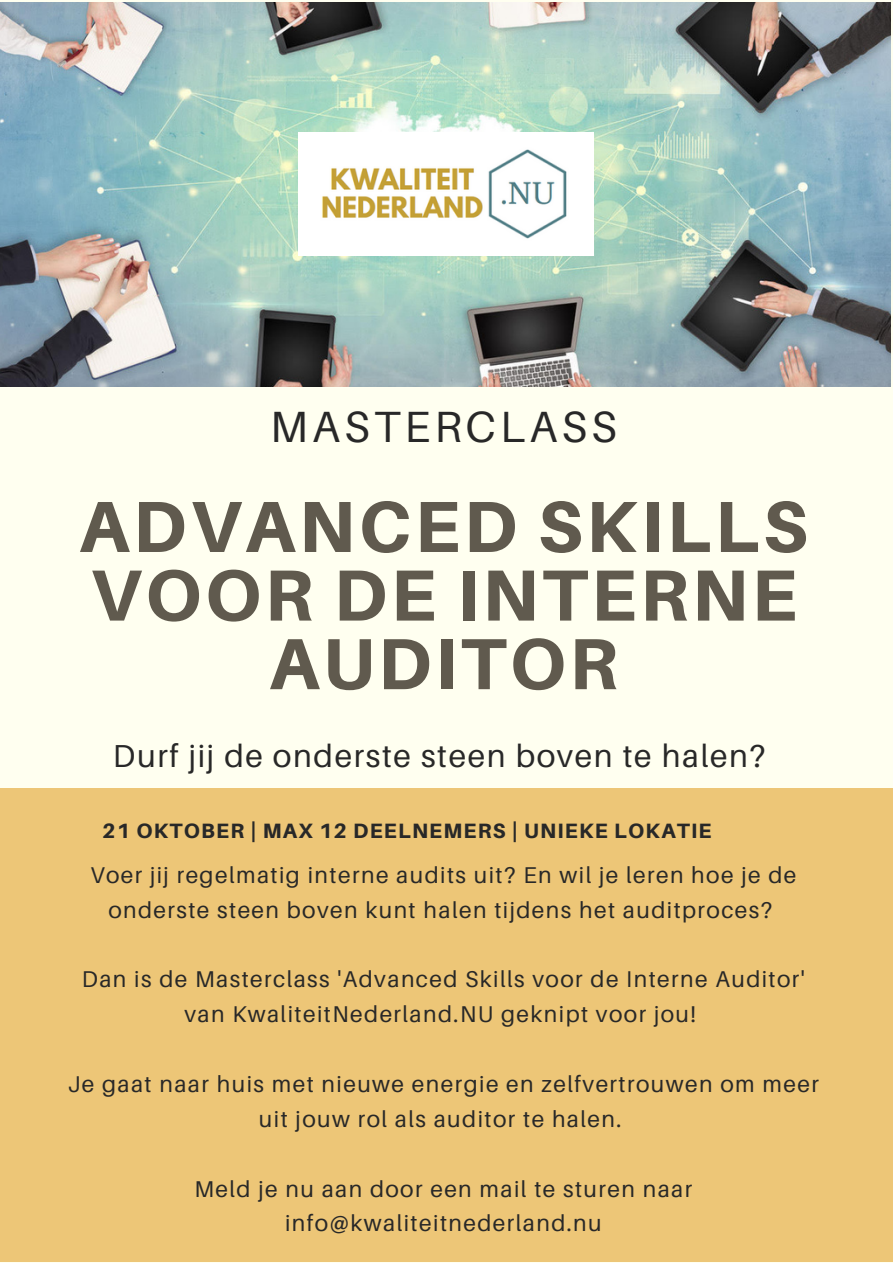
<style>
.page{position:relative;width:893px;height:1264px;background:#fff}
.page>*{position:absolute;margin:0;border:0;box-sizing:border-box;transform-origin:0 0}
.t1{font:800 72.45px/68.6px "Aileron";letter-spacing:.05em;color:#605a4e;text-align:center}
.t2{font:43.8px "Aileron";letter-spacing:.095em;color:#282828}
.t3{font:31.8px "Aileron";letter-spacing:.05em;color:#282828}
.t4{font:22.8px/34.8px "Aileron";letter-spacing:.06em;color:#282828;text-align:center}
.t5{font:800 20.7px "Aileron";letter-spacing:.055em;color:#282828}
</style>
<div class="page">
<div style="left:0;top:0;width:892px;height:1262px;background:#fffff0"></div>
<div style="left:0;top:788px;width:892px;height:474px;background:#edc677"></div>
<img style="left:0;top:2px;width:890px;height:385px">
<img style="left:299px;top:132px;width:294px;height:124px">
<h2 class="t2" style="left:270px;top:399px;width:348px">MASTERCLASS</h2>
<h1 class="t1" style="left:79px;top:491px;width:729px">ADVANCED SKILLS<br>VOOR DE INTERNE<br>AUDITOR</h1>
<h3 class="t3" style="left:113px;top:736px;width:654px">Durf jij de onderste steen boven te halen?</h3>
<p class="t5" style="left:102px;top:817px;width:610px">21 OKTOBER | MAX 12 DEELNEMERS | UNIEKE LOKATIE</p>
<p class="t4" style="left:90px;top:857px;width:707px">Voer jij regelmatig interne audits uit? En wil je leren hoe je de onderste steen boven kunt halen tijdens het auditproces?</p>
<p class="t4" style="left:82px;top:961px;width:724px">Dan is de Masterclass 'Advanced Skills voor de Interne Auditor' van KwaliteitNederland.NU geknipt voor jou!</p>
<p class="t4" style="left:68px;top:1066px;width:752px">Je gaat naar huis met nieuwe energie en zelfvertrouwen om meer uit jouw rol als auditor te halen.</p>
<p class="t4" style="left:194px;top:1170px;width:499px">Meld je nu aan door een mail te sturen naar info@kwaliteitnederland.nu</p>
</div>
